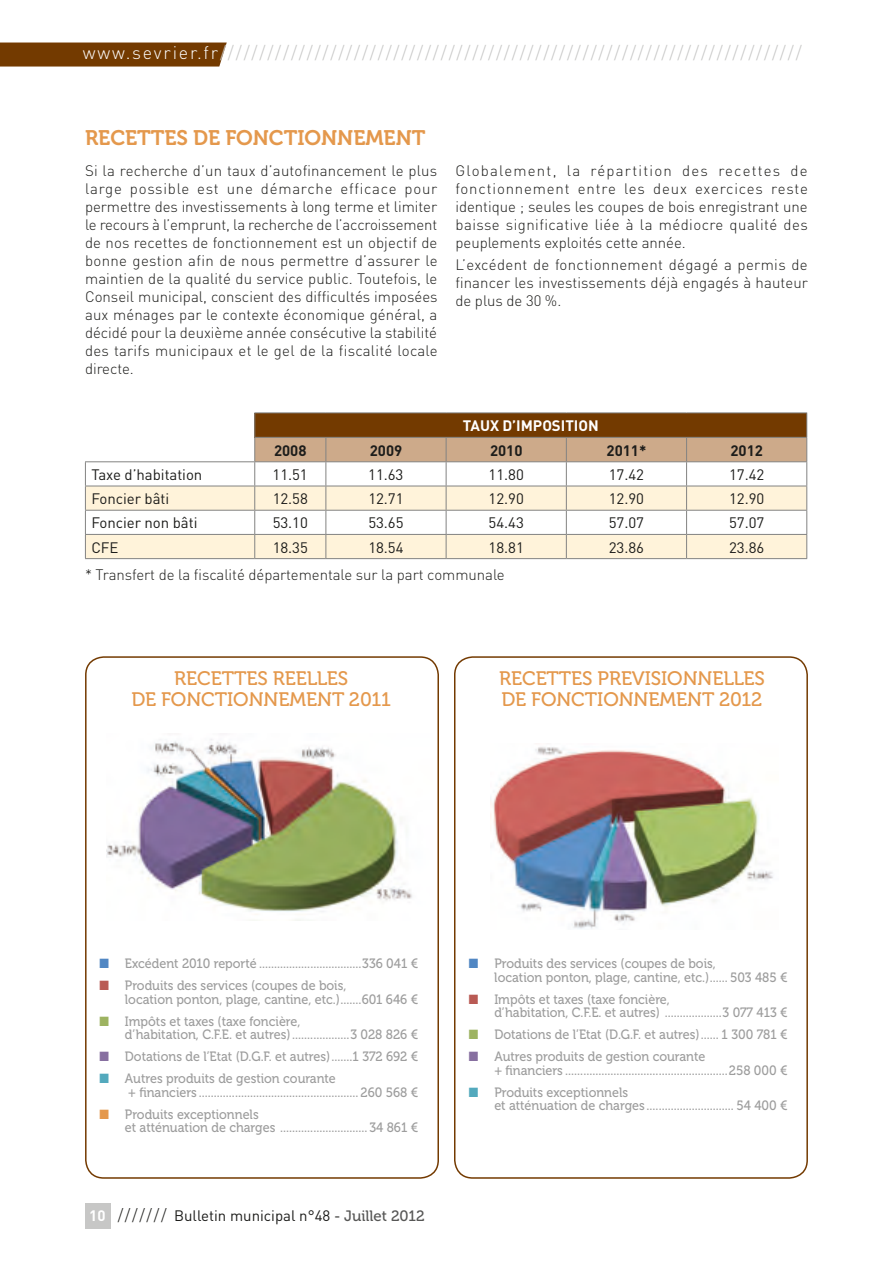
<style>
.page{position:relative;width:893px;height:1263px;background:#fff}
.page>*{position:absolute;margin:0;border:0;box-sizing:border-box;transform-origin:0 0}
.t1{font:21px "Museo 700";letter-spacing:-.005em;color:#e4984c}
.t2{font:19.5px "Museo 500";letter-spacing:-.01em;color:#e4984c}
.t3{font:300 18px "DIN";letter-spacing:.1em;color:#c7c7c6}
.t4{font:300 15px/18px "DIN";letter-spacing:-.005em;color:#1d1d1b;text-align:justify}
.t5{font:15px "DIN";letter-spacing:-.005em;color:#1d1d1b}
.t6{font:700 15px "DIN";color:#1d1d1b}
.t7{font:700 15px "DIN";color:#fff}
.t8{font:13.5px/13.5px "Museo 500";color:#9d9d9d;scale:.93 1}
.s1{color:#fff}
.s2{color:#5187c3}
.s3{color:#b95a54}
.s4{color:#9db361}
.s5{color:#876fa0}
.s6{color:#53a9bd}
.s7{color:#e4984c}
.s8{font-weight:700;color:#fff}
.s9{font-weight:300;font-size:16.5px}
.s10{font-family:"Museo 500";color:#575756}
</style>
<div class="page">
<div style="left:85px;top:1203px;width:26px;height:26px;background:#c7c7c6"></div>
<div style="left:0;top:43px;width:227px;height:24px;background:#733a00"></div>
<img style="left:491px;top:747px;width:282px;height:182px">
<img style="left:106px;top:739px;width:306px;height:182px">
<svg style="left:86px;top:487px;width:168px;height:71px;fill:#fff3da"></svg>
<hr style="left:254px;top:412px;width:72px;height:1px;background:#838382">
<hr style="left:326px;top:412px;width:120px;height:1px;background:#838382">
<hr style="left:446px;top:412px;width:120px;height:1px;background:#838382">
<hr style="left:566px;top:412px;width:121px;height:1px;background:#838382">
<hr style="left:687px;top:412px;width:120px;height:1px;background:#838382">
<hr style="left:85px;top:461px;width:170px;height:1px;background:#838382">
<hr style="left:85px;top:486px;width:170px;height:1px;background:#838382">
<hr style="left:85px;top:510px;width:170px;height:1px;background:#838382">
<hr style="left:85px;top:534px;width:170px;height:1px;background:#838382">
<svg style="left:85px;top:462px;width:1px;height:96px"></svg>
<svg style="left:254px;top:413px;width:553px;height:145px"></svg>
<hr style="left:85px;top:558px;width:170px;height:1px;background:#838382">
<hr style="left:255px;top:558px;width:71px;height:1px;background:#838382">
<hr style="left:326px;top:558px;width:120px;height:1px;background:#838382">
<hr style="left:446px;top:558px;width:120px;height:1px;background:#838382">
<hr style="left:566px;top:558px;width:121px;height:1px;background:#838382">
<hr style="left:687px;top:558px;width:120px;height:1px;background:#838382">
<div style="left:85px;top:656px;width:354px;height:523px;border:2px solid #733a00;border-radius:18px"></div>
<div style="left:454px;top:656px;width:354px;height:523px;border:2px solid #733a00;border-radius:18px"></div>
<p class="t3" style="left:83px;top:42px;width:720px"><span class="s1">www.sevrier.fr</span>//////////////////////////////////////////////////////////////////////////</p>
<h1 class="t1" style="left:85px;top:126px;width:54px">RECETTE</h1>
<h1 class="t1" style="left:176px;top:126px;width:251px">S DE FONCTIONNEMENT</h1>
<p class="t4" style="left:85px;top:162px;width:354px">Si la recherche d’un taux d’autofinancement le plus large possible est une démarche efficace pour permettre des investissements à long terme et limiter le recours à l’emprunt, la recherche de l’accroissement de nos recettes de fonctionnement est un objectif de bonne gestion afin de nous permettre d’assurer le maintien de la qualité du service public. Toutefois, le Conseil municipal, conscient des difficultés imposées aux ménages par le contexte économique général, a décidé pour la deuxième année consécutive la stabilité des tarifs municipaux et le gel de la fiscalité locale directe.</p>
<p class="t4" style="left:455px;top:162px;width:354px">Globalement, la répartition des recettes de fonctionnement entre les deux exercices reste identique ; seules les coupes de bois enregistrant une baisse significative liée à la médiocre qualité des peuplements exploités cette année.</p>
<p class="t4" style="left:455px;top:256px;width:354px">L’excédent de fonctionnement dégagé a permis de financer les investissements déjà engagés à hauteur de plus de 30 %.</p>
<p class="t7" style="left:463px;top:416px;width:137px">TAUX D’IMPOSITION</p>
<p class="t6" style="left:274px;top:441px;width:34px">2008</p>
<p class="t6" style="left:370px;top:441px;width:34px">2009</p>
<p class="t6" style="left:490px;top:441px;width:34px">2010</p>
<p class="t6" style="left:606px;top:441px;width:41px">2011*</p>
<p class="t6" style="left:730px;top:441px;width:34px">2012</p>
<p class="t5" style="left:91px;top:465px;width:112px">Taxe d’habitation</p>
<p class="t5" style="left:273px;top:465px;width:37px">11.51</p>
<p class="t5" style="left:368px;top:465px;width:37px">11.63</p>
<p class="t5" style="left:489px;top:465px;width:37px">11.80</p>
<p class="t5" style="left:609px;top:465px;width:37px">17.42</p>
<p class="t5" style="left:729px;top:465px;width:37px">17.42</p>
<p class="t5" style="left:91px;top:489px;width:79px">Foncier bâti</p>
<p class="t5" style="left:273px;top:489px;width:37px">12.58</p>
<p class="t5" style="left:368px;top:489px;width:37px">12.71</p>
<p class="t5" style="left:489px;top:489px;width:37px">12.90</p>
<p class="t5" style="left:609px;top:489px;width:37px">12.90</p>
<p class="t5" style="left:729px;top:489px;width:37px">12.90</p>
<p class="t5" style="left:91px;top:514px;width:108px">Foncier non bâti</p>
<p class="t5" style="left:273px;top:514px;width:37px">53.10</p>
<p class="t5" style="left:368px;top:514px;width:37px">53.65</p>
<p class="t5" style="left:489px;top:514px;width:37px">54.43</p>
<p class="t5" style="left:609px;top:514px;width:37px">57.07</p>
<p class="t5" style="left:729px;top:514px;width:37px">57.07</p>
<p class="t5" style="left:91px;top:538px;width:29px">CFE</p>
<p class="t5" style="left:273px;top:538px;width:37px">18.35</p>
<p class="t5" style="left:368px;top:538px;width:37px">18.54</p>
<p class="t5" style="left:489px;top:538px;width:37px">18.81</p>
<p class="t5" style="left:609px;top:538px;width:37px">23.86</p>
<p class="t5" style="left:729px;top:538px;width:37px">23.86</p>
<p class="t4" style="left:85px;top:566px;width:421px">* Transfert de la fiscalité départementale sur la part communale</p>
<h2 class="t2" style="left:174px;top:667px;width:25px">RECETTES</h2>
<h2 class="t2" style="left:273px;top:667px;width:65px">REELLES</h2>
<h2 class="t2" style="left:131px;top:688px;width:44px">DE FONCTIONNEMENT</h2>
<h2 class="t2" style="left:349px;top:688px;width:44px">2011</h2>
<h2 class="t2" style="left:499px;top:667px;width:25px">RECETTES</h2>
<h2 class="t2" style="left:598px;top:667px;width:36px">PREVISIONNE</h2>
<h2 class="t2" style="left:723px;top:667px;width:31px">LLES</h2>
<h2 class="t2" style="left:501px;top:688px;width:44px">DE FONCTIONNEMENT</h2>
<h2 class="t2" style="left:719px;top:688px;width:45px">2012</h2>
<p class="t8" style="left:99px;top:957px;width:344px"><span class="s2">■</span> Excédent 2010 reporté ..................................336 041 €</p>
<p class="t8" style="left:125px;top:979px;width:317px;text-indent:-25px"><span class="s3">■</span> Produits des services (coupes de bois,<br>location ponton, plage, cantine, etc.).......601 646 €</p>
<p class="t8" style="left:125px;top:1014px;width:317px;text-indent:-25px"><span class="s4">■</span> Impôts et taxes (taxe foncière,<br>d’habitation, C.F.E. et autres)...................3 028 826 €</p>
<p class="t8" style="left:99px;top:1050px;width:344px"><span class="s5">■</span> Dotations de l’Etat (D.G.F. et autres).......1 372 692 €</p>
<p class="t8" style="left:128px;top:1072px;width:313px;text-indent:-29px"><span class="s6">■</span> Autres produits de gestion courante<br>+ financiers ..................................................... 260 568 €</p>
<p class="t8" style="left:125px;top:1107px;width:317px;text-indent:-25px"><span class="s7">■</span> Produits exceptionnels<br>et atténuation de charges ............................. 34 861 €</p>
<p class="t5" style="left:89px;top:1206px;width:337px"><span class="s8">10</span> <span class="s9">///////</span> Bulletin municipal n°48 - <span class="s10">Juillet 2012</span></p>
<p class="t8" style="left:494px;top:957px;width:317px;text-indent:-25px"><span class="s2">■</span> Produits des services (coupes de bois,<br>location ponton, plage, cantine, etc.)...... 503 485 €</p>
<p class="t8" style="left:494px;top:992px;width:317px;text-indent:-26px"><span class="s3">■</span> Impôts et taxes (taxe foncière,<br>d’habitation, C.F.E. et autres) ...................3 077 413 €</p>
<p class="t8" style="left:469px;top:1028px;width:344px"><span class="s4">■</span> Dotations de l’Etat (D.G.F. et autres)...... 1 300 781 €</p>
<p class="t8" style="left:494px;top:1050px;width:317px;text-indent:-26px"><span class="s5">■</span> Autres produits de gestion courante<br>+ financiers ......................................................258 000 €</p>
<p class="t8" style="left:494px;top:1085px;width:317px;text-indent:-26px"><span class="s6">■</span> Produits exceptionnels<br>et atténuation de charges ............................. 54 400 €</p>
</div>
